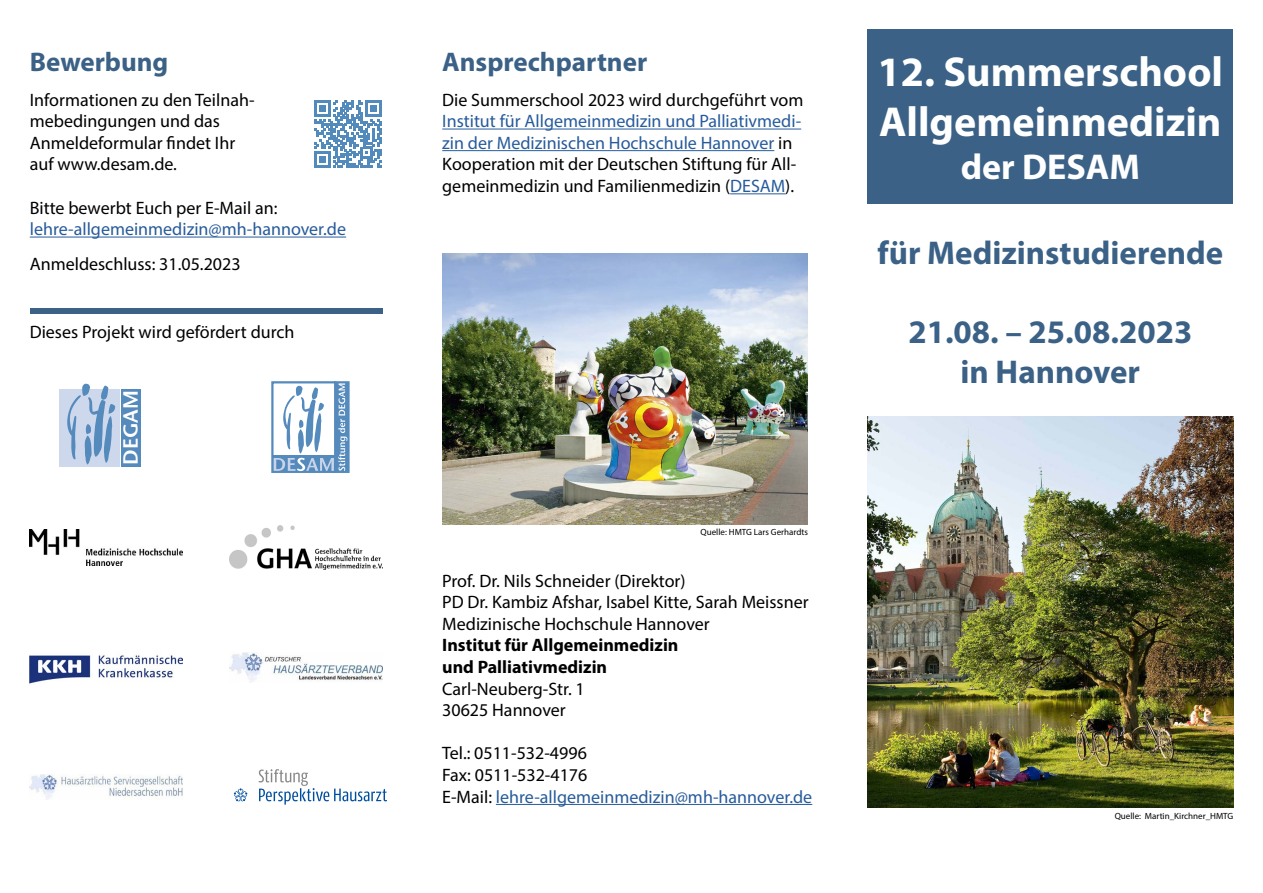
<style>
.page{position:relative;width:1263px;height:893px;background:#fff}
.page>*{position:absolute;margin:0;border:0;box-sizing:border-box;transform-origin:0 0}
.t1{font:700 42px/50.4px "Myriad Pro";color:#fff}
.t2{font:700 36px "Myriad Pro";color:#fff}
.t3{font:700 33px/39.6px "Myriad Pro";color:#3b6286;text-align:center}
.t4{font:700 27px "Myriad Pro";color:#3b6286}
.t5{font:20.55px "Stone Sans Sem ITCTT Semi";color:#fff}
.t6{font:18px/21.6px "Myriad Pro";color:#000}
.t7{font:18px/21.6px "Myriad Pro";color:#275b9b}
.t8{font:700 18px/21.6px "Myriad Pro";color:#000}
.t9{font:9px "Myriad Pro";color:#000}
.s1{color:#000}
.s2{color:#275b9b}
</style>
<div class="page">
<hr style="left:30px;top:237px;width:316px;height:1px;background:#275b9b">
<div style="left:867px;top:30px;width:366px;height:174px;background:#3b6286"></div>
<div style="left:30px;top:309px;width:353px;height:5px;background:#3b6286"></div>
<hr style="left:442px;top:129px;width:359px;height:1px;background:#275b9b">
<hr style="left:442px;top:150px;width:332px;height:1px;background:#275b9b">
<hr style="left:730px;top:193px;width:55px;height:1px;background:#275b9b">
<hr style="left:496px;top:804px;width:316px;height:1px;background:#275b9b">
<img style="left:867px;top:417px;width:366px;height:391px">
<img style="left:442px;top:253px;width:366px;height:271px">
<div style="left:59px;top:389px;width:60px;height:77px;background:#ced8ec"></div>
<div style="left:121px;top:389px;width:19px;height:77px;background:#558abc"></div>
<svg style="left:67px;top:383px;width:48px;height:81px"></svg>
<div style="left:334px;top:381px;width:16px;height:92px;border:2px solid #558abc"></div>
<div style="left:271px;top:381px;width:65px;height:92px;border:2px solid #558abc"></div>
<svg style="left:272px;top:456px;width:64px;height:16px"></svg>
<svg style="left:274px;top:383px;width:73px;height:88px"></svg>
<img style="left:30px;top:529px;width:153px;height:37px">
<img style="left:230px;top:526px;width:153px;height:43px">
<img style="left:30px;top:654px;width:153px;height:30px">
<img style="left:230px;top:652px;width:153px;height:30px">
<img style="left:30px;top:775px;width:153px;height:25px">
<svg style="left:234px;top:788px;width:13px;height:13px"></svg>
<svg style="left:259px;top:769px;width:128px;height:36px"></svg>
<svg style="left:314px;top:100px;width:67px;height:67px"></svg>
<h3 class="t4" style="left:30px;top:45px;width:140px">Bewerbung</h3>
<p class="t6" style="left:30px;top:89px;width:226px">Informationen zu den Teilnah&shy;mebedingungen und das<br>Anmeldeformular findet Ihr auf www.desam.de.</p>
<p class="t6" style="left:30px;top:197px;width:249px">Bitte bewerbt Euch per E-Mail an:</p>
<p class="t7" style="left:30px;top:218px;width:318px">lehre-allgemeinmedizin@mh-hannover.de</p>
<p class="t6" style="left:30px;top:252px;width:212px">Anmeldeschluss: 31.05.2023</p>
<p class="t6" style="left:30px;top:321px;width:266px">Dieses Projekt wird gefördert durch</p>
<p class="t5" style="left:113px;top:464px;width:76px;rotate:-90deg">DEGAM</p>
<h3 class="t4" style="left:442px;top:45px;width:207px">Ansprechpartner</h3>
<p class="t6" style="left:442px;top:89px;width:363px">Die Summerschool 2023 wird durchgeführt vom</p>
<p class="t7" style="left:442px;top:110px;width:360px">Institut für Allgemeinmedizin und Palliativmedi&shy;zin der Medizinischen Hochschule Hannover <span class="s1">in Kooperation mit der Deutschen Stiftung für All&shy;gemeinmedizin und Familienmedizin (</span>DESAM<span class="s1">).</span></p>
<p class="t9" style="left:701px;top:526px;width:109px">Quelle: HMTG Lars Gerhardts</p>
<p class="t6" style="left:442px;top:569px;width:368px">Prof. Dr. Nils Schneider (Direktor)<br>PD Dr. Kambiz Afshar, Isabel Kitte, Sarah Meissner<br>Medizinische Hochschule Hannover</p>
<p class="t8" style="left:442px;top:634px;width:238px">Institut für Allgemeinmedizin und Palliativmedizin</p>
<p class="t6" style="left:442px;top:677px;width:144px">Carl-Neuberg-Str. 1<br>30625 Hannover</p>
<p class="t6" style="left:442px;top:742px;width:371px">Tel.: 0511-532-4996<br>Fax: 0511-532-4176<br>E-Mail: <span class="s2">lehre-allgemeinmedizin@mh-hannover.de</span></p>
<h1 class="t1" style="left:877px;top:45px;width:347px">12. Summerschool<br>Allgemeinmedizin</h1>
<h2 class="t2" style="left:961px;top:144px;width:181px">der DESAM</h2>
<h3 class="t3" style="left:877px;top:232px;width:347px">für Medizinstudierende</h3>
<h3 class="t3" style="left:908px;top:311px;width:285px">21.08. – 25.08.2023 in Hannover</h3>
<p class="t9" style="left:1115px;top:810px;width:120px">Quelle: Martin_Kirchner_HMTG</p>
</div>
